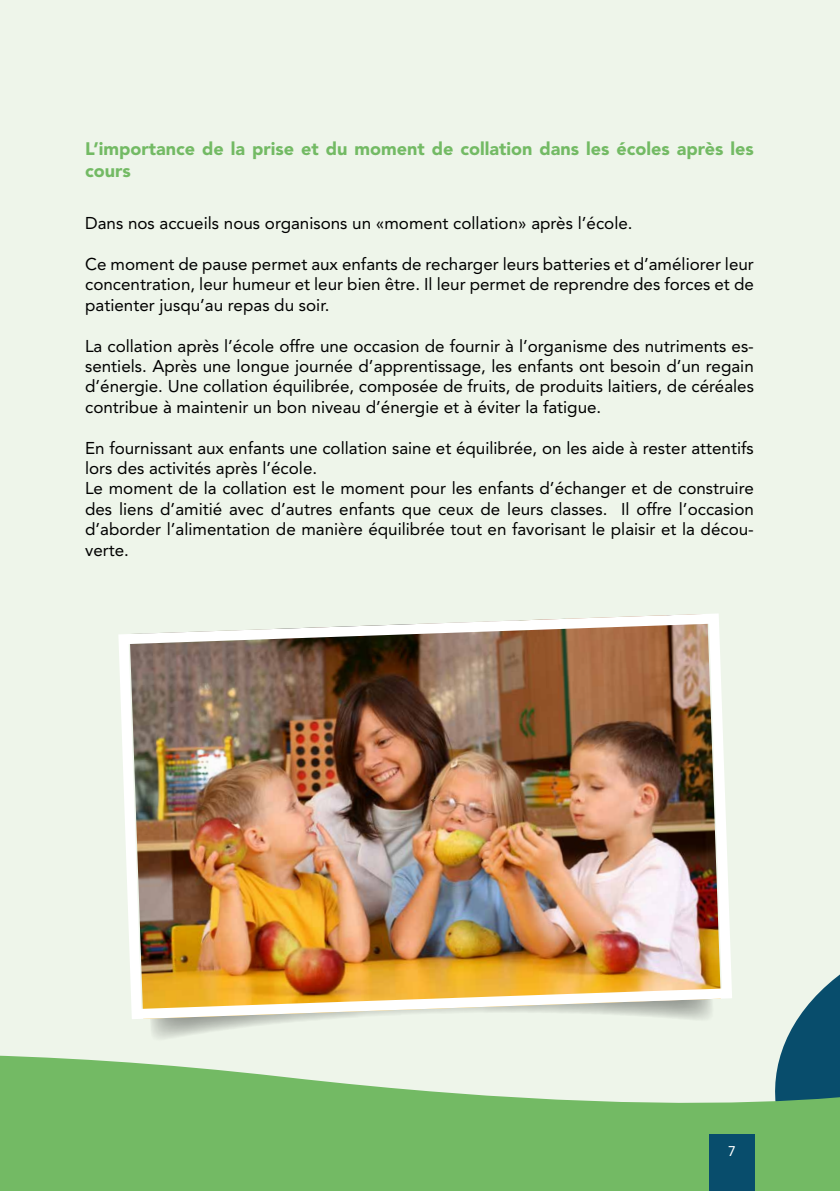
<style>
.page{position:relative;width:840px;height:1191px;background:#fff}
.page>*{position:absolute;margin:0;border:0;box-sizing:border-box;transform-origin:0 0}
.t1{font:900 18px/21.6px "Avenir LT Std";color:#73ba64}
.t2{font:17px/20.4px "Avenir LT Std";color:#000;text-align:justify}
.t3{font:14px "Avenir LT Std";color:#fff}
</style>
<div class="page">
<div style="left:0;top:0;width:839px;height:1191px;background:#eef5ea"></div>
<svg style="left:795px;top:975px;width:44px;height:47px;fill:#084d6c"></svg>
<svg style="left:0;top:1022px;width:839px;height:169px;fill:#73ba64"></svg>
<svg style="left:149px;top:1024px;width:565px;height:18px"></svg>
<img style="left:113px;top:614px;width:624px;height:410px">
<div style="left:709px;top:1134px;width:45px;height:57px;background:#084d6c"></div>
<p class="t1" style="left:85px;top:138px;width:669px">L’importance de la prise et du moment de collation dans les écoles après les cours</p>
<p class="t2" style="left:85px;top:213px;width:548px">Dans nos accueils nous organisons un «moment collation» après l’école.</p>
<p class="t2" style="left:85px;top:254px;width:670px">Ce moment de pause permet aux enfants de recharger leurs batteries et d’améliorer leur concentration, leur humeur et leur bien être. Il leur permet de reprendre des forces et de patienter jusqu’au repas du soir.</p>
<p class="t2" style="left:85px;top:336px;width:670px">La collation après l’école offre une occasion de fournir à l’organisme des nutriments es&shy;sentiels. Après une longue journée d’apprentissage, les enfants ont besoin d’un regain d’énergie. Une collation équilibrée, composée de fruits, de produits laitiers, de céréales contribue à maintenir un bon niveau d’énergie et à éviter la fatigue.</p>
<p class="t2" style="left:85px;top:438px;width:670px;text-align:left">En fournissant aux enfants une collation saine et équilibrée, on les aide à rester attentifs lors des activités après l’école.<br>Le moment de la collation est le moment pour les enfants d’échanger et de construire des liens d’amitié avec d’autres enfants que ceux de leurs classes. Il offre l’occasion d’aborder l’alimentation de manière équilibrée tout en favorisant le plaisir et la décou&shy;verte.</p>
<p class="t3" style="left:727px;top:1143px;width:9px">7</p>
</div>
